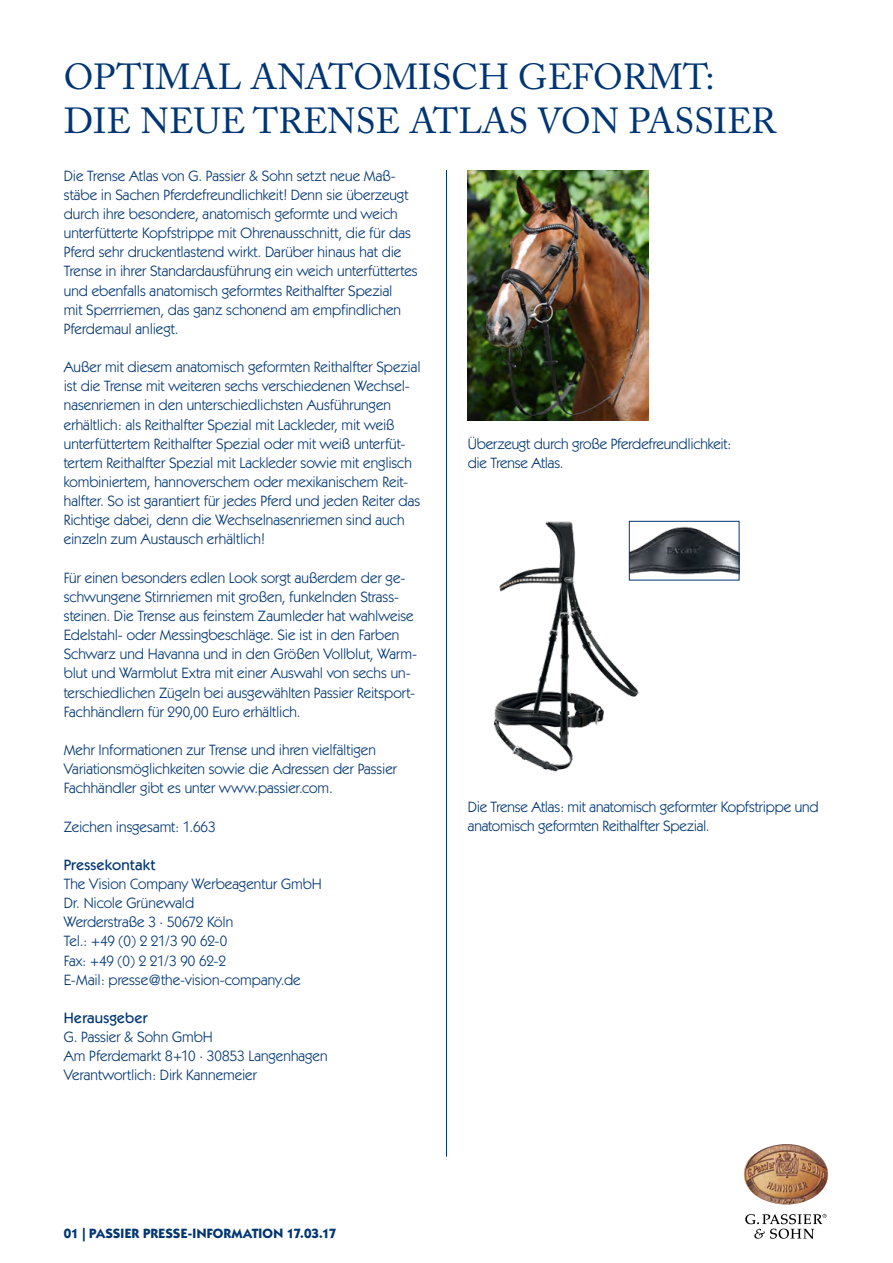
<style>
.page{position:relative;width:893px;height:1263px;background:#fff}
.page>*{position:absolute;margin:0;border:0;box-sizing:border-box;transform-origin:0 0}
.t1{font:36px/43.2px "Adobe Caslon";color:#003573}
.t2{font:15px/19.2px "Itc Kabel";letter-spacing:-.005em;color:#003573}
.t3{font:500 15px "Itc Kabel";letter-spacing:.005em;color:#003573}
.t4{font:700 13.5px "Itc Kabel";letter-spacing:.015em;color:#003573}
</style>
<div class="page">
<svg style="left:745px;top:1214px;width:82px;height:25px"></svg>
<img style="left:744px;top:1144px;width:84px;height:60px">
<hr style="left:446px;top:170px;width:1px;height:987px;background:#003573">
<img style="left:493px;top:520px;width:150px;height:252px">
<img style="left:468px;top:170px;width:180px;height:251px">
<img style="left:631px;top:527px;width:106px;height:47px">
<div style="left:629px;top:521px;width:110px;height:59px;border:1px solid #003573"></div>
<h1 class="t1" style="left:64px;top:56px;width:714px">OPTIMAL ANATOMISCH GEFORMT:<br>DIE NEUE TRENSE ATLAS VON PASSIER</h1>
<p class="t2" style="left:64px;top:166px;width:355px">Die Trense Atlas von G. Passier &amp; Sohn setzt neue Maß&shy;stäbe in Sachen Pferdefreundlichkeit! Denn sie überzeugt durch ihre besondere, anatomisch geformte und weich unterfütterte Kopfstrippe mit Ohrenausschnitt, die für das Pferd sehr druckentlastend wirkt. Darüber hinaus hat die Trense in ihrer Standardausführung ein weich unterfüttertes und ebenfalls anatomisch geformtes Reithalfter Spezial<br>mit Sperrriemen, das ganz schonend am empfindlichen Pferdemaul anliegt.</p>
<p class="t2" style="left:64px;top:357px;width:358px">Außer mit diesem anatomisch geformten Reithalfter Spezial ist die Trense mit weiteren sechs verschiedenen Wechsel&shy;nasenriemen in den unterschiedlichsten Ausführungen erhältlich: als Reithalfter Spezial mit Lackleder, mit weiß unterfüttertem Reithalfter Spezial oder mit weiß unterfüt&shy;tertem Reithalfter Spezial mit Lackleder sowie mit englisch kombiniertem, hannoverschem oder mexikanischem Reit&shy;halfter. So ist garantiert für jedes Pferd und jeden Reiter das Richtige dabei, denn die Wechselnasenriemen sind auch einzeln zum Austausch erhältlich!</p>
<p class="t2" style="left:64px;top:568px;width:355px">Für einen besonders edlen Look sorgt außerdem der ge&shy;schwungene Stirnriemen mit großen, funkelnden Strass&shy;steinen. Die Trense aus feinstem Zaumleder hat wahlweise Edelstahl- oder Messingbeschläge. Sie ist in den Farben Schwarz und Havanna und in den Größen Vollblut, Warm&shy;blut und Warmblut Extra mit einer Auswahl von sechs un&shy;terschiedlichen Zügeln bei ausgewählten Passier Reitsport-Fachhändlern für 290,00 Euro erhältlich.</p>
<p class="t2" style="left:64px;top:740px;width:335px">Mehr Informationen zur Trense und ihren vielfältigen<br>Variationsmöglichkeiten sowie die Adressen der Passier<br>Fachhändler gibt es unter www.passier.com.</p>
<p class="t2" style="left:64px;top:817px;width:153px">Zeichen insgesamt: 1.663</p>
<p class="t3" style="left:64px;top:856px;width:93px">Pressekontakt</p>
<p class="t2" style="left:64px;top:874px;width:260px">The Vision Company Werbeagentur GmbH<br>Dr. Nicole Grünewald<br>Werderstraße 3 · 50672 Köln<br>Tel.: +49 (0) 2 21/3 90 62-0<br>Fax: +49 (0) 2 21/3 90 62-2<br>E-Mail: presse@the-vision-company.de</p>
<p class="t3" style="left:64px;top:1009px;width:86px">Herausgeber</p>
<p class="t2" style="left:64px;top:1027px;width:265px">G. Passier &amp; Sohn GmbH<br>Am Pferdemarkt 8+10 · 30853 Langenhagen<br>Verantwortlich: Dirk Kannemeier</p>
<p class="t2" style="left:468px;top:434px;width:265px">Überzeugt durch große Pferdefreundlichkeit: die Trense Atlas.</p>
<p class="t2" style="left:468px;top:797px;width:352px">Die Trense Atlas: mit anatomisch geformter Kopfstrippe und anatomisch geformten Reithalfter Spezial.</p>
<p class="t4" style="left:64px;top:1225px;width:274px">01 | PASSIER PRESSE-INFORMATION 17.03.17</p>
</div>
